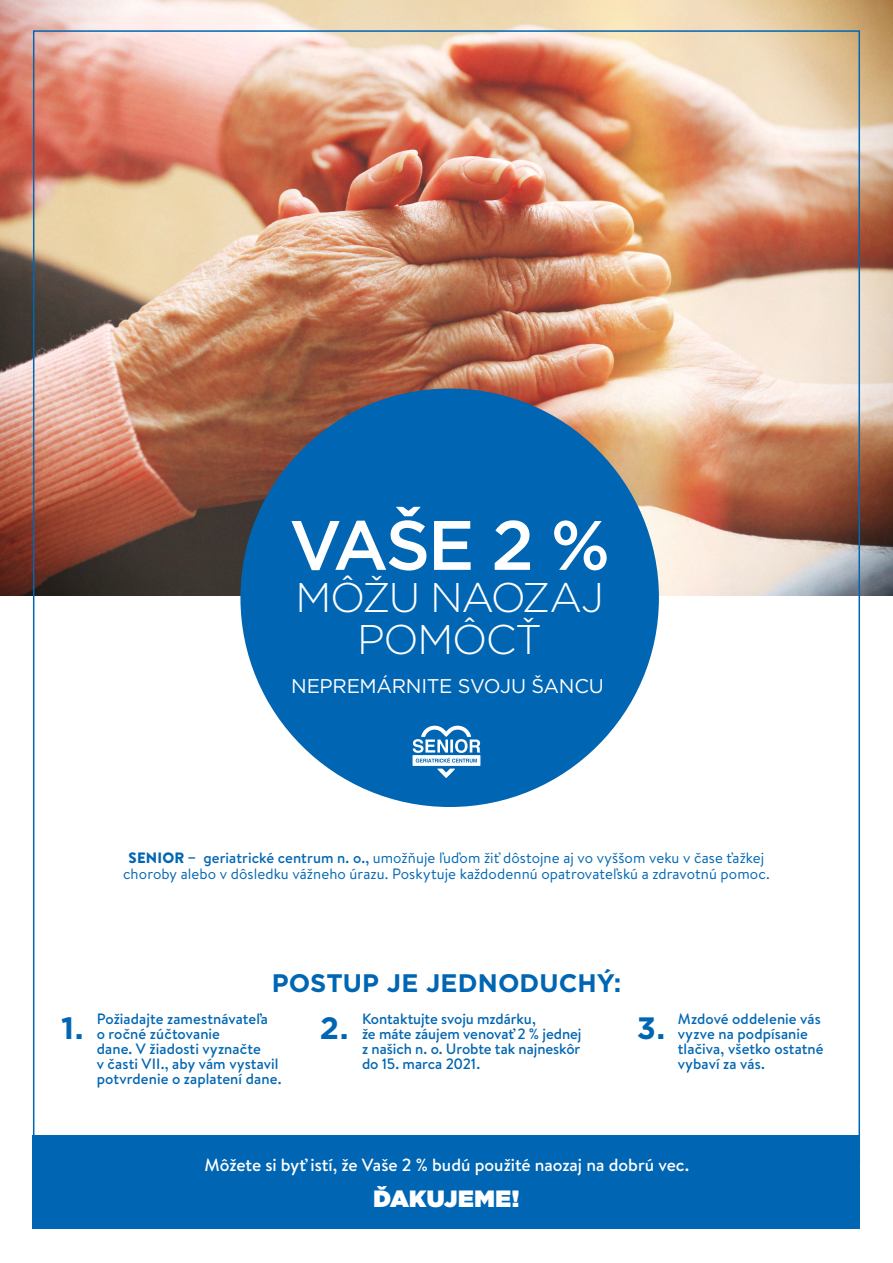
<style>
.page{position:relative;width:893px;height:1263px;background:#fff}
.page>*{position:absolute;margin:0;border:0;box-sizing:border-box;transform-origin:0 0}
.t1{font:500 69.75px "Gotham";color:#fff}
.t2{font:300 41.4px/42.2px "Gotham";letter-spacing:-.03em;color:#fff;text-align:center}
.t3{font:700 30.9px "Gotham";color:#0066b3}
.t4{font:700 25.35px "Gotham";letter-spacing:.005em;color:#0066b3}
.t5{font:900 23.55px "Gotham";letter-spacing:.015em;color:#fff}
.t6{font:19.8px "Gotham";letter-spacing:-.015em;color:#fff}
.t7{font:500 17.7px "Brandon Text";color:#fff}
.t8{font:500 15px/15px "Brandon Text";letter-spacing:.005em;color:#0066b3}
.t9{font:15px/16.4px "Brandon Text";letter-spacing:.005em;color:#0066b3;text-align:center}
.s1{font-weight:900}
.s2{font-weight:500}
</style>
<div class="page">
<img style="left:0;top:0;width:893px;height:595px">
<div style="left:33px;top:1135px;width:827px;height:94px;background:#0066b3"></div>
<div style="left:240px;top:388px;width:419px;height:419px;background:#0066b3;border-radius:50%"></div>
<svg style="left:413px;top:726px;width:67px;height:52px"></svg>
<h1 class="t1" style="left:289px;top:499px;width:322px">VAŠE 2 %</h1>
<h2 class="t2" style="left:296px;top:575px;width:310px">MÔŽU NAOZAJ<br>POMÔCŤ</h2>
<h3 class="t6" style="left:291px;top:674px;width:314px">NEPREMÁRNITE SVOJU ŠANCU</h3>
<p class="t9" style="left:123px;top:849px;width:648px"><span class="s1">SENIOR –</span> <span class="s2">geriatrické centrum n. o.,</span> umožňuje ľuďom žiť dôstojne aj vo vyššom veku v čase ťažkej choroby alebo v dôsledku vážneho úrazu. Poskytuje každodennú opatrovateľskú a zdravotnú pomoc.</p>
<h3 class="t4" style="left:272px;top:966px;width:351px">POSTUP JE JEDNODUCHÝ:</h3>
<p class="t8" style="left:97px;top:1011px;width:186px">Požiadajte zamestnávateľa<br>o ročné zúčtovanie<br>dane. V žiadosti vyznačte<br>v časti VII., aby vám vystavil potvrdenie o zaplatení dane.</p>
<p class="t8" style="left:362px;top:1011px;width:221px">Kontaktujte svoju mzdárku,<br>že máte záujem venovať 2 % jednej z našich n. o. Urobte tak najneskôr do 15. marca 2021.</p>
<p class="t8" style="left:678px;top:1011px;width:147px">Mzdové oddelenie vás vyzve na podpísanie tlačiva, všetko ostatné vybaví za vás.</p>
<h3 class="t3" style="left:61px;top:1007px;width:24px">1.</h3>
<h3 class="t3" style="left:320px;top:1007px;width:31px">2.</h3>
<h3 class="t3" style="left:637px;top:1007px;width:30px">3.</h3>
<p class="t7" style="left:204px;top:1153px;width:486px">Môžete si byť istí, že Vaše 2 % budú použité naozaj na dobrú vec.</p>
<h3 class="t5" style="left:373px;top:1182px;width:147px">ĎAKUJEME!</h3>
</div>
